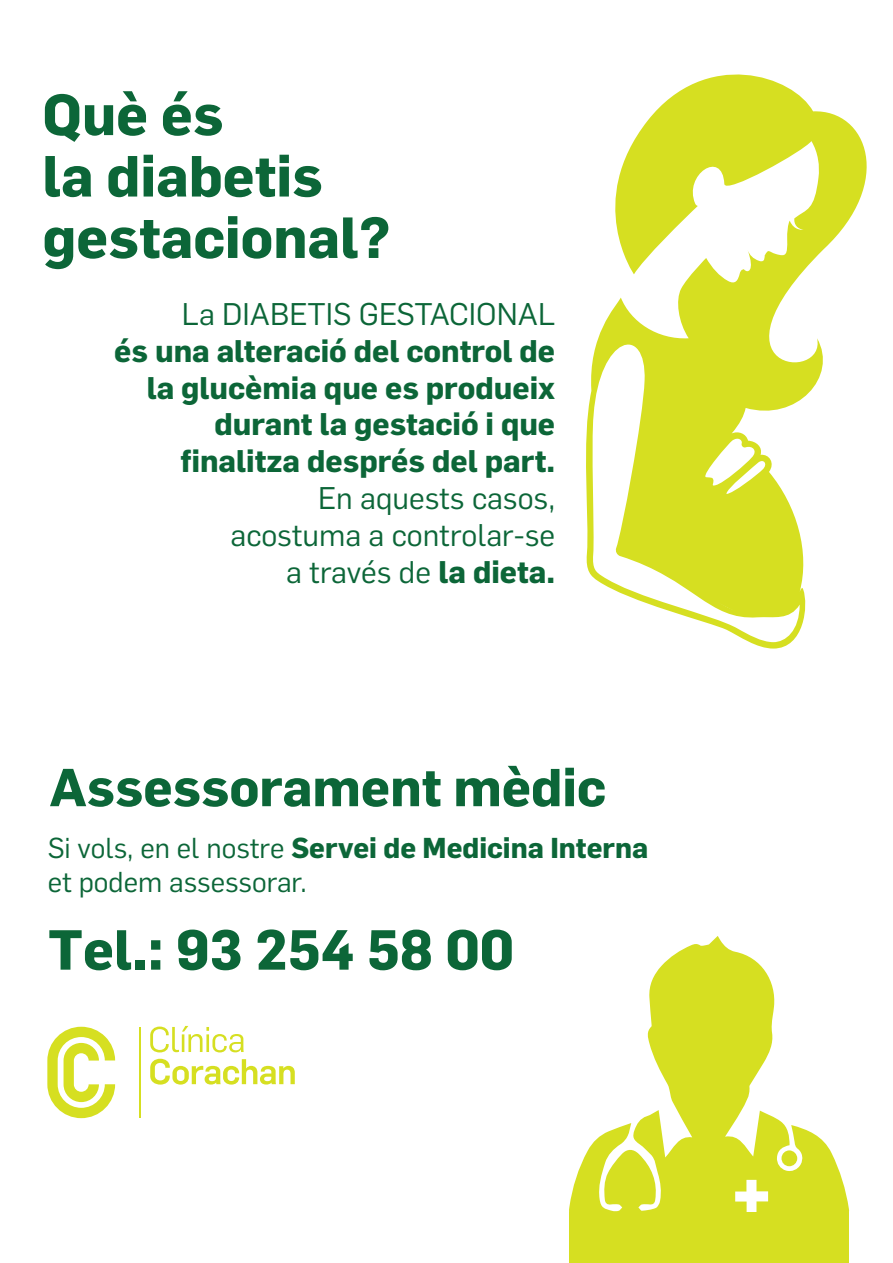
<style>
.page{position:relative;width:893px;height:1263px;background:#fff}
.page>*{position:absolute;margin:0;border:0;box-sizing:border-box;transform-origin:0 0}
.t1{font:700 56.85px/61.5px "Flama";color:#0c6638}
.t2{font:700 55.35px "Flama";color:#0c6638}
.t3{font:700 52.35px "Flama";color:#0c6638}
.t4{font:700 30.75px/36.9px "Flama";color:#0c6638;text-align:right}
.t5{font:30.75px/36.9px "Flama";color:#0c6638;text-align:right}
.t6{font:28.2px/33.9px "Flama";color:#0c6638}
.s1{font-weight:700}
</style>
<div class="page">
<div style="left:569px;top:1213px;width:280px;height:50px;background:#d6df21"></div>
<svg style="left:569px;top:936px;width:281px;height:277px"></svg>
<div style="left:781px;top:1150px;width:16px;height:16px;background:#d6df21;border-radius:50%"></div>
<svg style="left:47px;top:1027px;width:68px;height:91px"></svg>
<svg style="left:150px;top:1026px;width:94px;height:26px"></svg>
<svg style="left:150px;top:1059px;width:145px;height:25px"></svg>
<hr style="left:140px;top:1027px;width:1px;height:91px;background:#d6df21">
<svg style="left:586px;top:74px;width:281px;height:574px"></svg>
<h1 class="t1" style="left:42px;top:80px;width:349px">Què és<br>la diabetis gestacional?</h1>
<p class="t5" style="left:182px;top:294px;width:375px">La DIABETIS GESTACIONAL</p>
<p class="t4" style="left:114px;top:330px;width:442px">és una alteració del control de la glucèmia que es produeix durant la gestació i que finalitza després del part.</p>
<p class="t5" style="left:231px;top:478px;width:326px">En aquests casos, acostuma a controlar-se a través de <span class="s1">la dieta.</span></p>
<h3 class="t3" style="left:50px;top:749px;width:558px">Assessorament mèdic</h3>
<p class="t6" style="left:48px;top:829px;width:602px">Si vols, en el nostre <span class="s1">Servei de Medicina Interna </span>et podem assessorar.</p>
<h2 class="t2" style="left:48px;top:910px;width:467px">Tel.: 93 254 58 00</h2>
</div>
